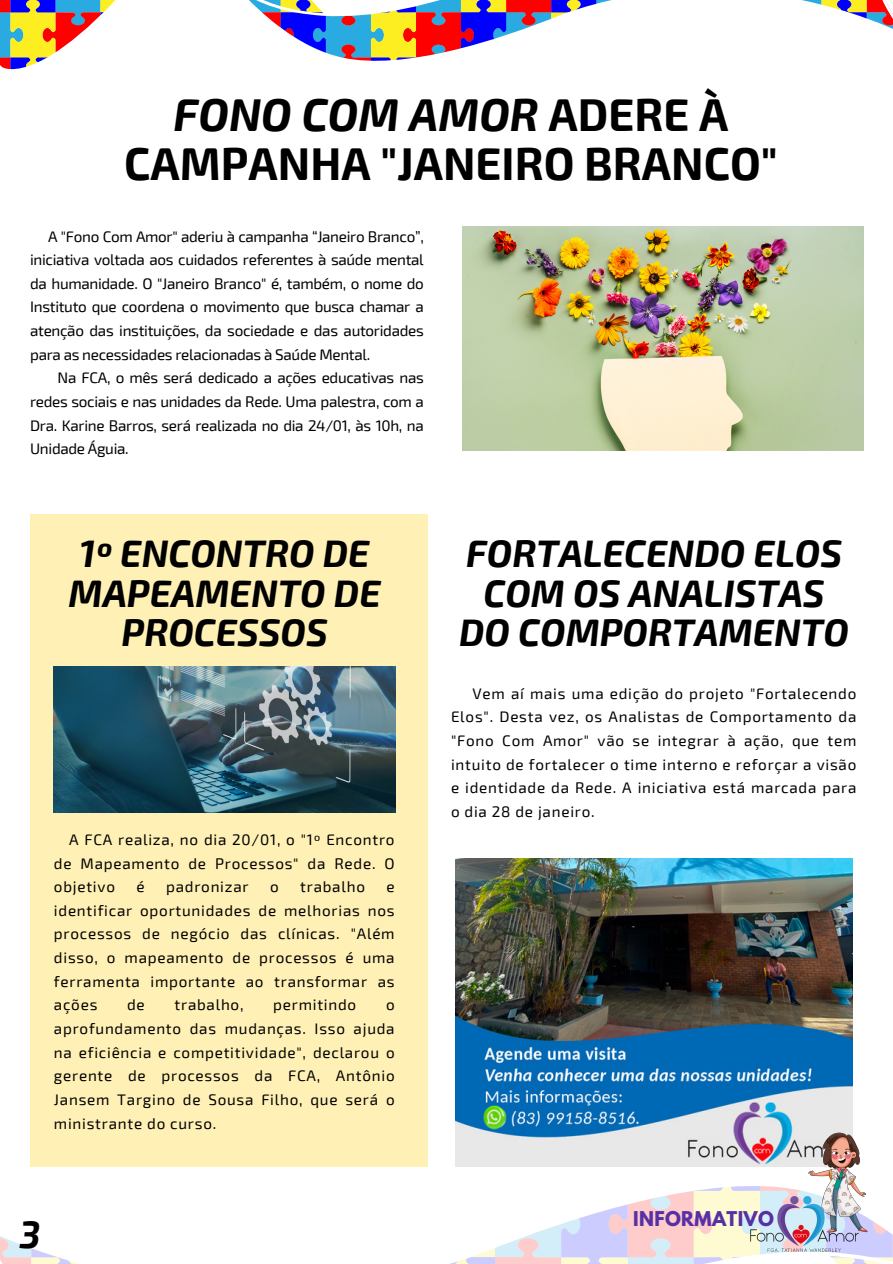
<style>
.page{position:relative;width:893px;height:1264px;background:#fff}
.page>*{position:absolute;margin:0;border:0;box-sizing:border-box;transform-origin:0 0}
.t1{font:700 45px "Exo 2";color:#000}
.t2{font:italic 700 45px "Exo 2";color:#000}
.t3{font:italic 700 37.5px/39.3px "Exo 2";color:#000;text-align:center}
.t4{font:700 18px "League Spartan";letter-spacing:.02em;color:#5730a4}
.t5{font:15.3px/23.7px "Exo 2";letter-spacing:.05em;color:#000;text-align:justify}
.s1{font-style:normal}
</style>
<div class="page">
<svg style="left:0;top:0;width:892px;height:70px"></svg>
<div style="left:30px;top:514px;width:398px;height:652px;background:#fff0b5"></div>
<svg style="left:0;top:1186px;width:892px;height:77px"></svg>
<img style="left:455px;top:858px;width:397px;height:307px">
<img style="left:790px;top:1130px;width:102px;height:104px">
<img style="left:745px;top:1182px;width:118px;height:81px">
<img style="left:54px;top:666px;width:341px;height:146px">
<img style="left:462px;top:226px;width:401px;height:224px">
<p class="t2" style="left:174px;top:86px;width:556px">FONO COM AMOR <span class="s1">ADERE À</span></p>
<p class="t1" style="left:124px;top:134px;width:655px">CAMPANHA "JANEIRO BRANCO"</p>
<p class="t5" style="left:30px;top:223px;width:395px;text-indent:18px">A "Fono Com Amor" aderiu à campanha “Janeiro Branco”, iniciativa voltada aos cuidados referentes à saúde mental da humanidade. O "Janeiro Branco" é, também, o nome do Instituto que coordena o movimento que busca chamar a atenção das instituições, da sociedade e das autoridades para as necessidades relacionadas à Saúde Mental.</p>
<p class="t5" style="left:30px;top:365px;width:395px;text-indent:27px">Na FCA, o mês será dedicado a ações educativas nas redes sociais e nas unidades da Rede. Uma palestra, com a Dra. Karine Barros, será realizada no dia 24/01, às 10h, na Unidade Águia.</p>
<p class="t3" style="left:69px;top:532px;width:314px">1º ENCONTRO DE<br>MAPEAMENTO DE<br>PROCESSOS</p>
<p class="t5" style="left:54px;top:826px;width:342px;text-indent:15px">A FCA realiza, no dia 20/01, o "1º Encontro de Mapeamento de Processos" da Rede. O objetivo</p>
<p class="t5" style="left:136px;top:874px;width:10px">é</p>
<p class="t5" style="left:166px;top:874px;width:84px">padronizar</p>
<p class="t5" style="left:270px;top:874px;width:10px">o</p>
<p class="t5" style="left:300px;top:874px;width:66px">trabalho</p>
<p class="t5" style="left:54px;top:874px;width:342px;text-indent:332px">e identificar oportunidades de melhorias nos processos de negócio das clínicas. "Além disso, o mapeamento de processos é uma ferramenta importante ao transformar as ações</p>
<p class="t5" style="left:127px;top:992px;width:19px">de</p>
<p class="t5" style="left:174px;top:992px;width:70px">trabalho,</p>
<p class="t5" style="left:273px;top:992px;width:84px">permitindo</p>
<p class="t5" style="left:54px;top:992px;width:342px;text-indent:332px">o aprofundamento das mudanças. Isso ajuda na eficiência e competitividade", declarou o gerente de processos da FCA, Antônio Jansem Targino de Sousa Filho, que será o ministrante do curso.</p>
<p class="t3" style="left:20px;top:1212px;width:22px">3</p>
<p class="t3" style="left:466px;top:532px;width:377px">FORTALECENDO ELOS</p>
<p class="t3" style="left:459px;top:571px;width:391px">COM OS ANALISTAS<br>DO COMPORTAMENTO</p>
<p class="t5" style="left:451px;top:680px;width:407px;text-indent:21px">Vem aí mais uma edição do projeto "Fortalecendo Elos". Desta vez, os Analistas de Comportamento da "Fono Com Amor" vão se integrar à ação, que tem intuito de fortalecer o time interno e reforçar a visão e identidade da Rede. A iniciativa está marcada para o dia 28 de janeiro.</p>
<p class="t4" style="left:633px;top:1209px;width:142px">INFORMATIVO</p>
</div>
